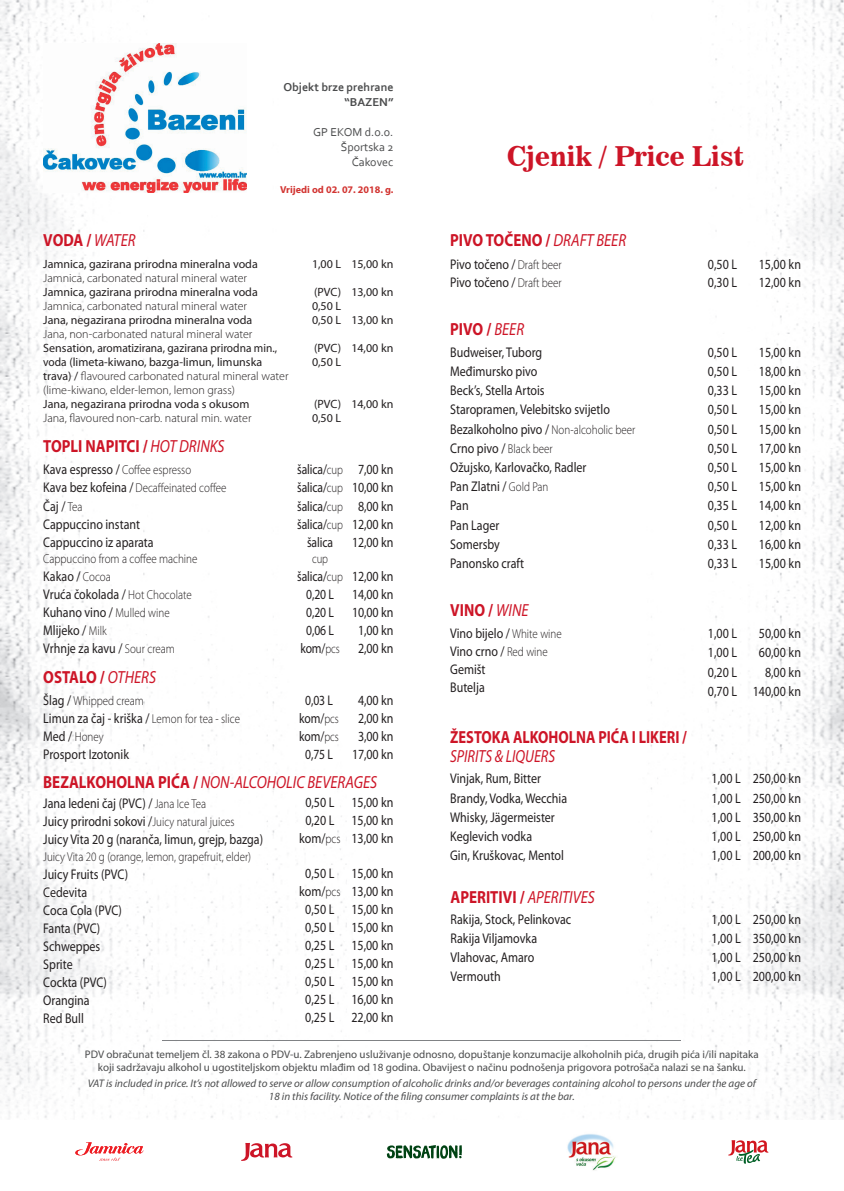
<style>
.page{position:relative;width:844px;height:1191px;background:#fff}
.page>*{position:absolute;margin:0;border:0;box-sizing:border-box;transform-origin:0 0}
.t1{font:27px "News 706 BT Bold C";color:#cd1527}
.t2{font:700 17.5px "Myriad Pro";color:#cd1527;scale:.85 1}
.t3{font:italic 17.5px "Myriad Pro";color:#cd1527;scale:.85 1}
.t4{font:700 17.5px "Myriad Pro";color:#cd1527;scale:.82 1}
.t5{font:italic 17.5px "Myriad Pro";color:#cd1527;scale:.82 1}
.t6{font:14px/19.2px "Myriad Pro";color:#231f20;scale:.85 1}
.t7{font:14px/18px "Myriad Pro";color:#231f20;text-align:center;scale:.83 1}
.t8{font:300 12.9px/18px "Myriad Pro";color:#231f20;scale:.85 1}
.t9{font:300 12.9px "Myriad Pro";color:#231f20;scale:.83 1}
.t10{font:12px/14px "Myriad Pro";color:#231f20}
.t11{font:300 12px "Myriad Pro";color:#231f20}
.t12{font:12px/15px "Corbel";color:#4b4c4d;text-align:right}
.t13{font:700 12px/15px "Corbel";color:#4b4c4d;text-align:right}
.t14{font:11px/13px "Myriad Pro";color:#4b4c4d;text-align:center}
.t15{font:italic 11px/13px "Myriad Pro";color:#4b4c4d;text-align:center}
.t16{font:700 10.1px "Myriad Pro";color:#d23532}
.s1{font-weight:400;font-style:italic}
.s2{font-weight:300}
.s3{font-weight:400;font-size:14px}
.s4{font-weight:300;font-size:12.9px}
.s5{font-weight:700;font-style:normal}
</style>
<div class="page">
<img style="left:0;top:0;width:844px;height:1120px">
<svg style="left:75px;top:1142px;width:68px;height:19px"></svg>
<svg style="left:241px;top:1143px;width:51px;height:18px"></svg>
<svg style="left:387px;top:1145px;width:75px;height:14px"></svg>
<img style="left:567px;top:1134px;width:49px;height:37px">
<svg style="left:728px;top:1140px;width:40px;height:23px"></svg>
<hr style="left:162px;top:1040px;width:519px;height:1px;background:#808285">
<svg style="left:42px;top:862px;width:46px;height:49px"></svg>
<svg style="left:43px;top:961px;width:41px;height:74px"></svg>
<img style="left:43px;top:43px;width:203px;height:150px">
<svg style="left:401px;top:1092px;width:5px;height:8px"></svg>
<p class="t13" style="left:283px;top:79px;width:112px">Objekt brze prehrane “BAZEN”</p>
<p class="t12" style="left:313px;top:124px;width:82px">GP EKOM d.o.o.<br>Športska 2<br>Čakovec</p>
<p class="t16" style="left:280px;top:183px;width:115px">Vrijedi od 02. 07. 2018. g.</p>
<p class="t2" style="left:43px;top:229px;width:110px">VODA / <span class="s1">WATER</span></p>
<p class="t10" style="left:43px;top:256px;width:216px">Jamnica, gazirana prirodna mineralna voda</p>
<p class="t11" style="left:43px;top:271px;width:205px">Jamnica, carbonated natural mineral water</p>
<p class="t10" style="left:43px;top:284px;width:216px">Jamnica, gazirana prirodna mineralna voda</p>
<p class="t11" style="left:43px;top:299px;width:205px">Jamnica, carbonated natural mineral water</p>
<p class="t10" style="left:43px;top:313px;width:210px">Jana, negazirana prirodna mineralna voda</p>
<p class="t11" style="left:43px;top:327px;width:211px">Jana, non-carbonated natural mineral water</p>
<p class="t10" style="left:43px;top:340px;width:247px">Sensation, aromatizirana, gazirana prirodna min., voda (limeta-kiwano, bazga-limun, limunska trava) / <span class="s2">flavoured carbonated natural mineral water (lime-kiwano, elder-lemon, lemon grass)</span></p>
<p class="t10" style="left:43px;top:397px;width:208px">Jana, negazirana prirodna voda s okusom</p>
<p class="t11" style="left:43px;top:411px;width:210px">Jana, flavoured non-carb. natural min. water</p>
<p class="t2" style="left:43px;top:435px;width:215px">TOPLI NAPITCI / <span class="s1">HOT DRINKS</span></p>
<p class="t8" style="left:43px;top:461px;width:217px"><span class="s3">Kava espresso /</span> Coffee espresso<br><span class="s3">Kava bez kofeina /</span> Decaffeinated coffee</p>
<p class="t6" style="left:43px;top:497px;width:131px;line-height:18px">Čaj / <span class="s4">Tea<br></span>Cappuccino instant<br>Cappuccino iz aparata</p>
<p class="t8" style="left:43px;top:550px;width:183px">Cappuccino from a coffee machine</p>
<p class="t6" style="left:43px;top:567px;width:176px;line-height:18px">Kakao / <span class="s4">Cocoa<br></span>Vruća čokolada / <span class="s4">Hot Chocolate<br></span>Kuhano vino / <span class="s4">Mulled wine<br></span>Mlijeko / <span class="s4">Milk<br></span>Vrhnje za kavu / <span class="s4">Sour cream</span></p>
<p class="t2" style="left:43px;top:665px;width:134px">OSTALO / <span class="s1">OTHERS</span></p>
<p class="t8" style="left:43px;top:692px;width:120px"><span class="s3">Šlag /</span> Whipped cream</p>
<p class="t6" style="left:43px;top:708px;width:233px">Limun za čaj - kriška / <span class="s4">Lemon for tea - slice</span></p>
<p class="t8" style="left:43px;top:728px;width:73px"><span class="s3">Med /</span> Honey</p>
<p class="t6" style="left:43px;top:744px;width:102px">Prosport Izotonik</p>
<p class="t10" style="left:312px;top:256px;width:31px">1,00 L</p>
<p class="t10" style="left:312px;top:284px;width:31px;text-align:justify">(PVC)<br>0,50 L 0,50 L</p>
<p class="t10" style="left:312px;top:340px;width:31px">(PVC)<br>0,50 L</p>
<p class="t10" style="left:312px;top:396px;width:31px">(PVC)<br>0,50 L</p>
<p class="t10" style="left:351px;top:257px;width:44px">15,00 kn</p>
<p class="t10" style="left:351px;top:285px;width:44px">13,00 kn</p>
<p class="t10" style="left:351px;top:312px;width:44px">13,00 kn</p>
<p class="t10" style="left:351px;top:340px;width:44px">14,00 kn</p>
<p class="t10" style="left:351px;top:396px;width:44px">14,00 kn</p>
<p class="t7" style="left:297px;top:460px;width:57px">šalica/<span class="s4">cup </span>šalica/<span class="s4">cup </span>šalica/<span class="s4">cup </span>šalica/<span class="s4">cup </span>šalica</p>
<p class="t9" style="left:312px;top:551px;width:21px">cup</p>
<p class="t7" style="left:297px;top:567px;width:57px">šalica/<span class="s4">cup<br></span>0,20 L<br>0,20 L<br>0,06 L kom/<span class="s4">pcs</span></p>
<p class="t6" style="left:352px;top:460px;width:50px;line-height:18px;text-align:center">7,00 kn<br>10,00 kn<br>8,00 kn<br>12,00 kn<br>12,00 kn</p>
<p class="t6" style="left:352px;top:567px;width:50px;line-height:18px;text-align:center">12,00 kn<br>14,00 kn<br>10,00 kn<br>1,00 kn<br>2,00 kn</p>
<p class="t7" style="left:299px;top:691px;width:49px">0,03 L kom/<span class="s4">pcs </span>kom/<span class="s4">pcs<br></span>0,75 L</p>
<p class="t6" style="left:352px;top:691px;width:50px;line-height:18px;text-align:center">4,00 kn<br>2,00 kn<br>3,00 kn<br>17,00 kn</p>
<p class="t3" style="left:43px;top:771px;width:394px"><span class="s5">BEZALKOHOLNA PIĆA /</span> NON-ALCOHOLIC BEVERAGES</p>
<p class="t6" style="left:43px;top:794px;width:260px;line-height:18px">Jana ledeni čaj (PVC) / <span class="s4">Jana Ice Tea<br></span>Juicy prirodni sokovi /<span class="s4">Juicy natural juices<br></span>Juicy Vita 20 g (naranča, limun, grejp, bazga)</p>
<p class="t8" style="left:43px;top:847px;width:246px">Juicy Vita 20 g (orange, lemon, grapefruit, elder)</p>
<p class="t6" style="left:43px;top:865px;width:101px;line-height:18px">Juicy Fruits (PVC)<br>Cedevita<br>Coca Cola (PVC)<br>Fanta (PVC)<br>Schweppes<br>Sprite<br>Cockta (PVC)<br>Orangina<br>Red Bull</p>
<p class="t6" style="left:299px;top:793px;width:50px;line-height:18px;text-align:center">0,50 L<br>0,20 L kom/<span class="s4">pcs</span></p>
<p class="t6" style="left:299px;top:864px;width:50px;line-height:18px;text-align:center">0,50 L kom/<span class="s4">pcs<br></span>0,50 L<br>0,50 L<br>0,25 L<br>0,25 L<br>0,50 L<br>0,25 L<br>0,25 L</p>
<p class="t6" style="left:351px;top:793px;width:51px;line-height:18px;text-align:justify">15,00 kn 15,00 kn 13,00 kn</p>
<p class="t6" style="left:351px;top:864px;width:51px;line-height:18px;text-align:justify">15,00 kn 13,00 kn 15,00 kn 15,00 kn 15,00 kn 15,00 kn 15,00 kn 16,00 kn 22,00 kn</p>
<h1 class="t1" style="left:507px;top:140px;width:239px">Cjenik / Price List</h1>
<p class="t2" style="left:450px;top:229px;width:208px">PIVO TOČENO / <span class="s1">DRAFT BEER</span></p>
<p class="t6" style="left:450px;top:255px;width:133px;line-height:18px">Pivo točeno / <span class="s4">Draft beer<br></span>Pivo točeno / <span class="s4">Draft beer</span></p>
<p class="t2" style="left:450px;top:318px;width:88px">PIVO / <span class="s1">BEER</span></p>
<p class="t6" style="left:450px;top:342px;width:219px">Budweiser, Tuborg<br>Međimursko pivo<br>Beck’s, Stella Artois<br>Staropramen, Velebitsko svijetlo<br>Bezalkoholno pivo / <span class="s4">Non-alcoholic beer<br></span>Crno pivo / <span class="s4">Black beer<br></span>Ožujsko, Karlovačko, Radler<br>Pan Zlatni / <span class="s4">Gold Pan<br></span>Pan<br>Pan Lager<br>Somersby<br>Panonsko craft</p>
<p class="t2" style="left:450px;top:598px;width:94px">VINO / <span class="s1">WINE</span></p>
<p class="t6" style="left:450px;top:624px;width:133px;line-height:17.9px">Vino bijelo / <span class="s4">White wine<br></span>Vino crno / <span class="s4">Red wine<br></span>Gemišt<br>Butelja</p>
<p class="t4" style="left:450px;top:726px;width:290px">ŽESTOKA ALKOHOLNA PIĆA I LIKERI /</p>
<p class="t5" style="left:450px;top:745px;width:129px">SPIRITS &amp; LIQUERS</p>
<p class="t6" style="left:708px;top:255px;width:36px;line-height:18px">0,50 L<br>0,30 L</p>
<p class="t6" style="left:758px;top:255px;width:51px;line-height:18px">15,00 kn<br>12,00 kn</p>
<p class="t6" style="left:708px;top:342px;width:36px;text-align:justify">0,50 L 0,50 L 0,33 L 0,50 L 0,50 L 0,50 L 0,50 L 0,50 L 0,35 L 0,50 L 0,33 L 0,33 L</p>
<p class="t6" style="left:758px;top:342px;width:51px;text-align:justify">15,00 kn 18,00 kn 15,00 kn 15,00 kn 15,00 kn 17,00 kn 15,00 kn 15,00 kn 14,00 kn 12,00 kn 16,00 kn 15,00 kn</p>
<p class="t6" style="left:708px;top:624px;width:36px;text-align:justify">1,00 L 1,00 L 0,20 L 0,70 L</p>
<p class="t6" style="left:752px;top:624px;width:58px;text-align:right">50,00 kn<br>60,00 kn<br>8,00 kn<br>140,00 kn</p>
<p class="t6" style="left:450px;top:769px;width:139px">Vinjak, Rum, Bitter<br>Brandy, Vodka, Wecchia<br>Whisky, Jägermeister<br>Keglevich vodka<br>Gin, Kruškovac, Mentol</p>
<p class="t6" style="left:711px;top:769px;width:36px;text-align:justify">1,00 L 1,00 L 1,00 L 1,00 L 1,00 L</p>
<p class="t6" style="left:752px;top:769px;width:58px;text-align:justify">250,00 kn 250,00 kn 350,00 kn 250,00 kn 200,00 kn</p>
<p class="t2" style="left:450px;top:885px;width:171px">APERITIVI / <span class="s1">APERITIVES</span></p>
<p class="t6" style="left:450px;top:909px;width:144px">Rakija, Stock, Pelinkovac<br>Rakija Viljamovka<br>Vlahovac, Amaro<br>Vermouth</p>
<p class="t6" style="left:711px;top:909px;width:36px;text-align:justify">1,00 L 1,00 L 1,00 L 1,00 L</p>
<p class="t6" style="left:752px;top:909px;width:58px;text-align:justify">250,00 kn 350,00 kn 250,00 kn 200,00 kn</p>
<p class="t14" style="left:85px;top:1047px;width:675px">PDV obračunat temeljem čl. 38 zakona o PDV-u. Zabrenjeno usluživanje odnosno, dopuštanje konzumacije alkoholnih pića, drugih pića i/ili napitaka koji sadržavaju alkohol u ugostiteljskom objektu mlađim od 18 godina. Obavijest o načinu podnošenja prigovora potrošača nalazi se na šanku.</p>
<p class="t15" style="left:88px;top:1076px;width:669px">VAT is included in price. It’s not allowed to serve or allow consumption of alcoholic drinks and/or beverages containing alcohol to persons under the age of<br>18 in this facility. Notice of the ling consumer complaints is at the bar.</p>
</div>
